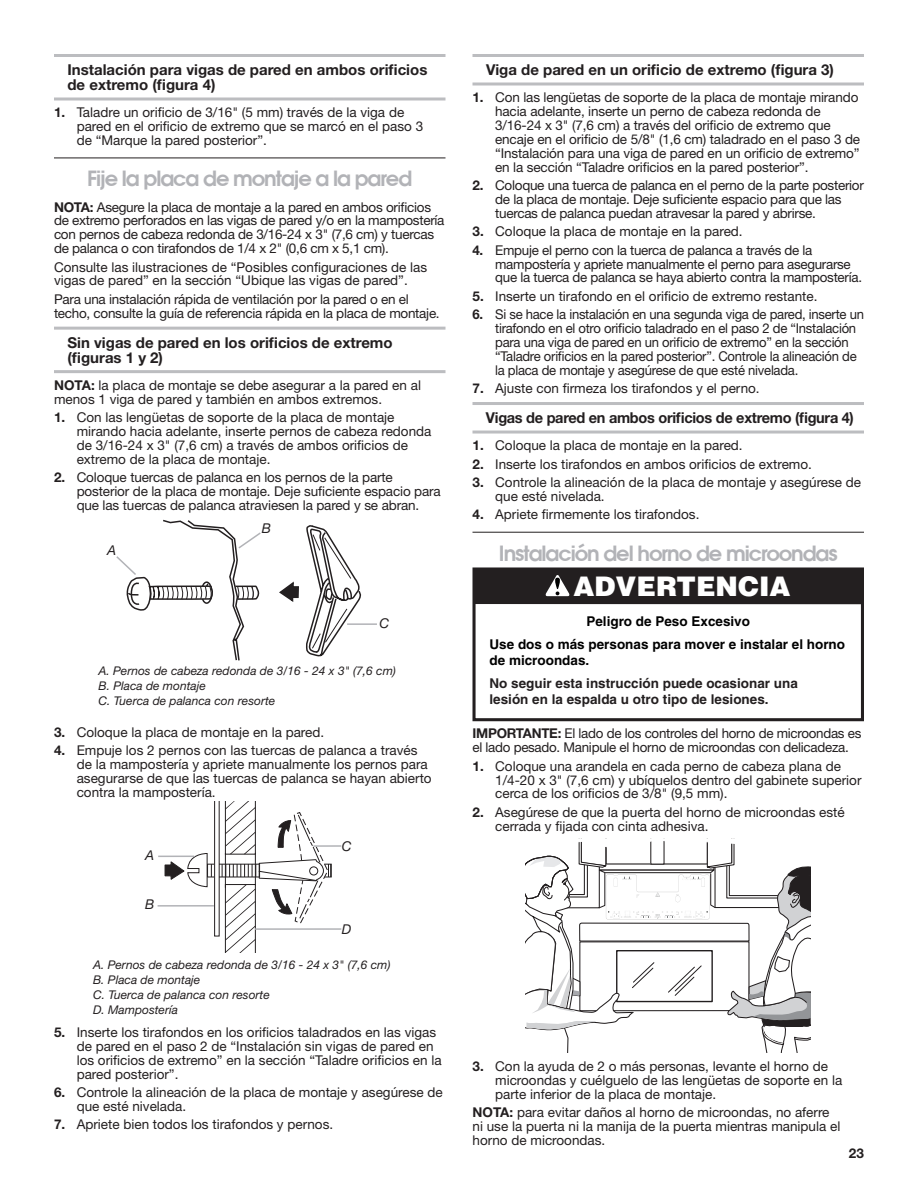
<style>
.page{position:relative;width:918px;height:1188px;background:#fff}
.page>*{position:absolute;margin:0;border:0;box-sizing:border-box;transform-origin:0 0}
.t1{font:900 27px "Helvetica";color:#fff}
.Heading_2{font:600 21px "Avant Garde";letter-spacing:-.05em;color:#b2b3b7}
.Heading_3_Rules{font:700 15px/15px "Helvetica Neue LT Std";color:#231f20}
.Heading_3_Rules-2{font:700 15px "Helvetica Neue LT Std";letter-spacing:-.02em;color:#231f20}
.Numbered_List_Start{font:13.5px/13.8px "Helvetica Neue LT Std";color:#231f20}
.Numbered_List_Start-2{font:13.5px/13.8px "Helvetica Neue LT Std";letter-spacing:-.02em;color:#231f20}
.Body_Bold{font:13.5px/13.8px "Helvetica Neue LT Std";letter-spacing:-.02em;color:#231f20}
.Body_Bold-2{font:13.5px/13.8px "Helvetica Neue LT Std";color:#231f20}
.t2{font:700 13.5px/23.2px "Helvetica";color:#231f20}
.t3{font:700 13.5px/23.2px "Helvetica";color:#000;text-align:center}
.t4{font:italic 13.5px "Helvetica Neue";color:#231f20}
.t5{font:700 13.5px "Helvetica Neue LT Std";color:#231f20}
.Table_Callouts{font:italic 12px "Helvetica Neue LT Std";color:#231f20}
.s1{font-weight:700}
.s2{color:#000}
</style>
<div class="page">
<hr style="left:54px;top:54px;width:392px;height:3px;background:#bcbdc0">
<hr style="left:54px;top:98px;width:392px;height:2px;background:#bcbdc0">
<hr style="left:54px;top:158px;width:392px;height:1px;background:#231f20">
<hr style="left:54px;top:327px;width:392px;height:3px;background:#bcbdc0">
<hr style="left:54px;top:370px;width:392px;height:3px;background:#bcbdc0">
<hr style="left:472px;top:54px;width:392px;height:3px;background:#bcbdc0">
<svg style="left:472px;top:82px;width:392px;height:4px;background:#cccdcf"></svg>
<hr style="left:472px;top:402px;width:392px;height:3px;background:#bcbdc0">
<hr style="left:472px;top:431px;width:392px;height:3px;background:#bcbdc0">
<hr style="left:472px;top:532px;width:392px;height:1px;background:#231f20">
<svg style="left:116px;top:520px;width:261px;height:140px"></svg>
<svg style="left:164px;top:801px;width:168px;height:151px"></svg>
<hr style="left:313px;top:845px;width:28px;height:2px;background:#b2b3b7">
<hr style="left:158px;top:856px;width:36px;height:1px;background:#b2b3b7">
<hr style="left:158px;top:905px;width:56px;height:2px;background:#b2b3b7">
<hr style="left:255px;top:928px;width:86px;height:2px;background:#b2b3b7">
<div style="left:472px;top:567px;width:392px;height:154px;border:3px solid #231f20"></div>
<div style="left:474px;top:568px;width:388px;height:36px;background:#231f20"></div>
<svg style="left:545px;top:575px;width:25px;height:21px"></svg>
<svg style="left:526px;top:838px;width:285px;height:215px"></svg>
<h3 class="Heading_3_Rules" style="left:68px;top:62px;width:361px">Instalación para vigas de pared en ambos orificios de extremo (figura 4)</h3>
<p class="Numbered_List_Start" style="left:77px;top:105px;width:348px;text-indent:-23px"><span class="s1">1.</span> Taladre un orificio de 3/16" (5 mm) través de la viga de pared en el orificio de extremo que se marcó en el paso 3 de “Marque la pared posterior”.</p>
<h2 class="Heading_2" style="left:87px;top:165px;width:326px">Fije la placa de montaje a la pared</h2>
<p class="Body_Bold" style="left:54px;top:200px;width:392px"><span class="s1">NOTA:</span> Asegure la placa de montaje a la pared en ambos orificios de extremo perforados en las vigas de pared y/o en la mampostería con pernos de cabeza redonda de 3/16-24 x 3" (7,6 cm) y tuercas de palanca o con tirafondos de 1/4 x 2" (0,6 cm x 5,1 cm).</p>
<p class="Body_Bold-2" style="left:54px;top:260px;width:375px">Consulte las ilustraciones de “Posibles configuraciones de las vigas de pared” en la sección “Ubique las vigas de pared”.</p>
<p class="Body_Bold" style="left:54px;top:292px;width:387px">Para una instalación rápida de ventilación por la pared o en el techo, consulte la guía de referencia rápida en la placa de montaje.</p>
<h3 class="Heading_3_Rules" style="left:68px;top:334px;width:327px">Sin vigas de pared en los orificios de extremo (figuras 1 y 2)</h3>
<p class="Body_Bold-2" style="left:54px;top:378px;width:369px"><span class="s1">NOTA:</span> la placa de montaje se debe asegurar a la pared en al menos 1 viga de pared y también en ambos extremos.</p>
<p class="Numbered_List_Start" style="left:77px;top:410px;width:356px;text-indent:-23px"><span class="s1">1.</span> Con las lengüetas de soporte de la placa de montaje mirando hacia adelante, inserte pernos de cabeza redonda de 3/16-24 x 3" (7,6 cm) a través de ambos orificios de extremo de la placa de montaje.</p>
<p class="Numbered_List_Start" style="left:77px;top:470px;width:366px;text-indent:-23px"><span class="s1">2.</span> Coloque tuercas de palanca en los pernos de la parte posterior de la placa de montaje. Deje suficiente espacio para que las tuercas de palanca atraviesen la pared y se abran.</p>
<p class="t4" style="left:107px;top:542px;width:11px">A</p>
<p class="t4" style="left:262px;top:520px;width:11px">B</p>
<p class="t4" style="left:380px;top:615px;width:11px">C</p>
<p class="Table_Callouts" style="left:98px;top:663px;width:299px">A. Pernos de cabeza redonda de 3/16 - 24 x 3" (7,6 cm)</p>
<p class="Table_Callouts" style="left:98px;top:678px;width:109px">B. Placa de montaje</p>
<p class="Table_Callouts" style="left:98px;top:693px;width:178px">C. Tuerca de palanca con resorte</p>
<p class="Numbered_List_Start" style="left:54px;top:725px;width:272px"><span class="s1">3.</span> Coloque la placa de montaje en la pared.</p>
<p class="Numbered_List_Start" style="left:77px;top:743px;width:357px;text-indent:-23px"><span class="s1">4.</span> Empuje los 2 pernos con las tuercas de palanca a través de la mampostería y apriete manualmente los pernos para asegurarse de que las tuercas de palanca se hayan abierto contra la mampostería.</p>
<p class="t4" style="left:145px;top:847px;width:11px">A</p>
<p class="t4" style="left:145px;top:896px;width:11px">B</p>
<p class="t4" style="left:342px;top:838px;width:11px">C</p>
<p class="t4" style="left:342px;top:921px;width:11px">D</p>
<p class="Table_Callouts" style="left:93px;top:957px;width:299px">A. Pernos de cabeza redonda de 3/16 - 24 x 3" (7,6 cm)</p>
<p class="Table_Callouts" style="left:93px;top:972px;width:109px">B. Placa de montaje</p>
<p class="Table_Callouts" style="left:93px;top:987px;width:178px">C. Tuerca de palanca con resorte</p>
<p class="Table_Callouts" style="left:93px;top:1002px;width:86px">D. Mampostería</p>
<p class="Numbered_List_Start" style="left:77px;top:1025px;width:367px;text-indent:-23px"><span class="s1">5.</span> Inserte los tirafondos en los orificios taladrados en las vigas de pared en el paso 2 de “Instalación sin vigas de pared en los orificios de extremo” en la sección “Taladre orificios en la pared posterior”.</p>
<p class="Numbered_List_Start" style="left:77px;top:1085px;width:368px;text-indent:-23px"><span class="s1">6.</span> Controle la alineación de la placa de montaje y asegúrese de que esté nivelada.</p>
<p class="Numbered_List_Start" style="left:54px;top:1117px;width:281px"><span class="s1">7.</span> Apriete bien todos los tirafondos y pernos.</p>
<h3 class="Heading_3_Rules" style="left:486px;top:62px;width:350px">Viga de pared en un orificio de extremo (figura 3)</h3>
<p class="Numbered_List_Start" style="left:495px;top:90px;width:366px;text-indent:-23px"><span class="s1">1.</span> Con las lengüetas de soporte de la placa de montaje mirando hacia adelante, inserte un perno de cabeza redonda de 3/16-24 x 3" (7,6 cm) a través del orificio de extremo que encaje en el orificio de 5/8" (1,6 cm) taladrado en el paso 3 de “Instalación para una viga de pared en un orificio de extremo” en la sección “Taladre orificios en la pared posterior”.</p>
<p class="Numbered_List_Start-2" style="left:495px;top:178px;width:370px;text-indent:-23px"><span class="s1">2.</span> Coloque una tuerca de palanca en el perno de la parte posterior de la placa de montaje. Deje suficiente espacio para que las tuercas de palanca puedan atravesar la pared y abrirse.</p>
<p class="Numbered_List_Start" style="left:472px;top:224px;width:272px"><span class="s1">3.</span> Coloque la placa de montaje en la pared.</p>
<p class="Numbered_List_Start-2" style="left:495px;top:243px;width:368px;text-indent:-23px"><span class="s1">4.</span> Empuje el perno con la tuerca de palanca a través de la mampostería y apriete manualmente el perno para asegurarse que la tuerca de palanca se haya abierto contra la mampostería.</p>
<p class="Numbered_List_Start" style="left:472px;top:289px;width:346px"><span class="s1">5.</span> Inserte un tirafondo en el orificio de extremo restante.</p>
<p class="Numbered_List_Start-2" style="left:495px;top:307px;width:370px;text-indent:-23px"><span class="s1">6.</span> Si se hace la instalación en una segunda viga de pared, inserte un tirafondo en el otro orificio taladrado en el paso 2 de “Instalación para una viga de pared en un orificio de extremo” en la sección “Taladre orificios en la pared posterior”. Controle la alineación de la placa de montaje y asegúrese de que esté nivelada.</p>
<p class="Numbered_List_Start" style="left:472px;top:381px;width:289px"><span class="s1">7.</span> Ajuste con firmeza los tirafondos y el perno.</p>
<h3 class="Heading_3_Rules-2" style="left:486px;top:408px;width:369px">Vigas de pared en ambos orificios de extremo (figura 4)</h3>
<p class="Numbered_List_Start" style="left:472px;top:439px;width:272px"><span class="s1">1.</span> Coloque la placa de montaje en la pared.</p>
<p class="Numbered_List_Start" style="left:472px;top:457px;width:341px"><span class="s1">2.</span> Inserte los tirafondos en ambos orificios de extremo.</p>
<p class="Numbered_List_Start" style="left:495px;top:475px;width:368px;text-indent:-23px"><span class="s1">3.</span> Controle la alineación de la placa de montaje y asegúrese de que esté nivelada.</p>
<p class="Numbered_List_Start" style="left:472px;top:508px;width:228px"><span class="s1">4.</span> Apriete firmemente los tirafondos.</p>
<h2 class="Heading_2" style="left:499px;top:539px;width:340px">Instalación del horno de microondas</h2>
<p class="t1" style="left:574px;top:569px;width:219px">ADVERTENCIA</p>
<p class="t3" style="left:490px;top:609px;width:357px">Peligro de Peso Excesivo<br>Use dos o más personas para mover e instalar el horno</p>
<p class="t2" style="left:490px;top:648px;width:310px"><span class="s2">de microondas.<br></span>No seguir esta instrucción puede ocasionar una</p>
<p class="t2" style="left:490px;top:687px;width:281px">lesión en la espalda u otro tipo de lesiones.</p>
<p class="Body_Bold" style="left:472px;top:727px;width:390px"><span class="s1">IMPORTANTE:</span> El lado de los controles del horno de microondas es el lado pesado. Manipule el horno de microondas con delicadeza.</p>
<p class="Numbered_List_Start" style="left:495px;top:759px;width:368px;text-indent:-23px"><span class="s1">1.</span> Coloque una arandela en cada perno de cabeza plana de<br>1/4-20 x 3" (7,6 cm) y ubíquelos dentro del gabinete superior cerca de los orificios de 3/8" (9,5 mm).</p>
<p class="Numbered_List_Start" style="left:495px;top:805px;width:351px;text-indent:-23px"><span class="s1">2.</span> Asegúrese de que la puerta del horno de microondas esté cerrada y fijada con cinta adhesiva.</p>
<p class="Numbered_List_Start" style="left:495px;top:1059px;width:349px;text-indent:-23px"><span class="s1">3.</span> Con la ayuda de 2 o más personas, levante el horno de microondas y cuélguelo de las lengüetas de soporte en la parte inferior de la placa de montaje.</p>
<p class="Body_Bold-2" style="left:472px;top:1105px;width:369px"><span class="s1">NOTA:</span> para evitar daños al horno de microondas, no aferre ni use la puerta ni la manija de la puerta mientras manipula el horno de microondas.</p>
<p class="t5" style="left:849px;top:1145px;width:17px">23</p>
</div>
